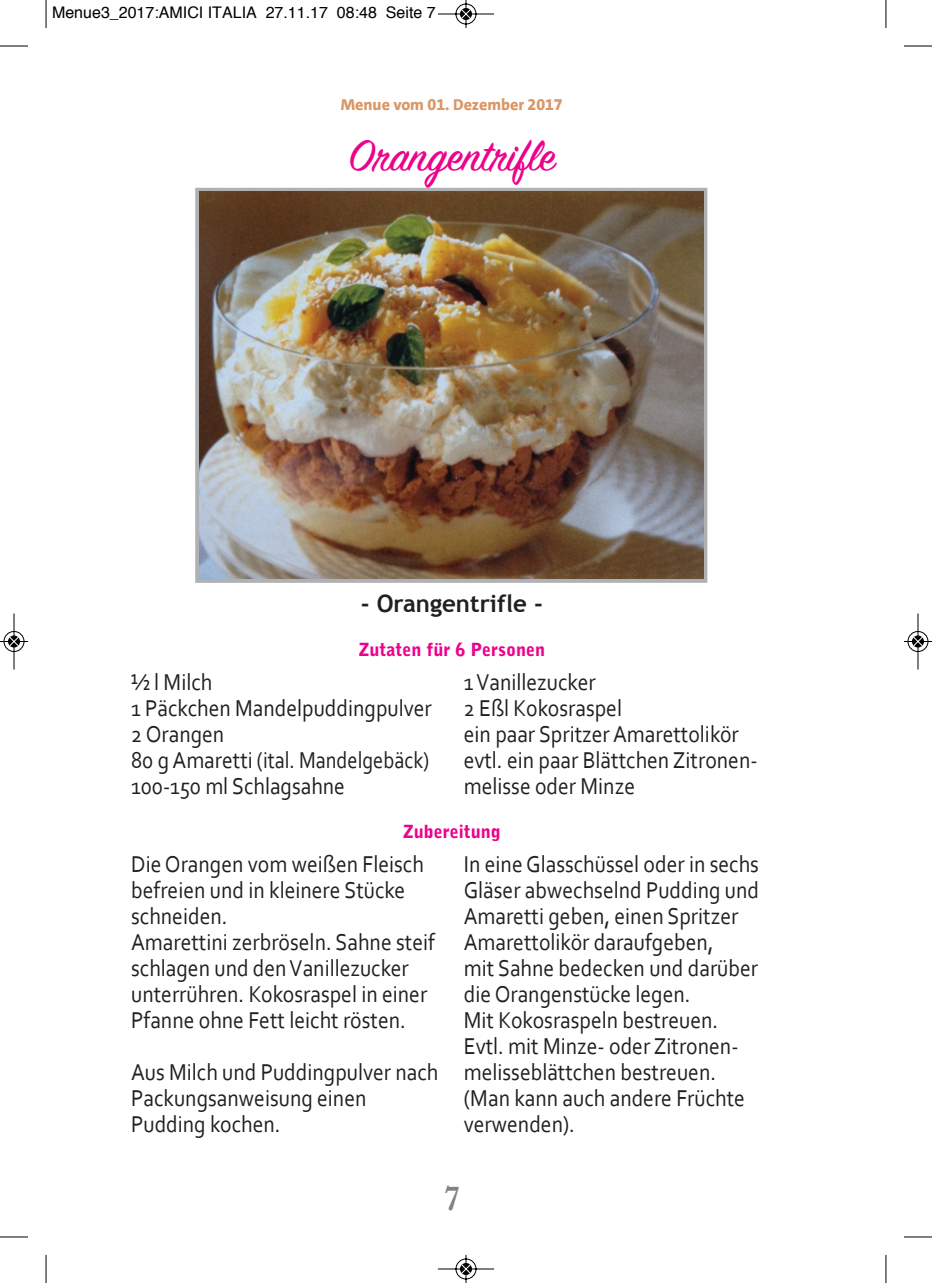
<style>
.page{position:relative;width:932px;height:1283px;background:#fff}
.page>*{position:absolute;margin:0;border:0;box-sizing:border-box;transform-origin:0 0}
.t1{font:48px "Sign Painter House Script";color:#ed028c}
.t2{font:600 36px "Baskerville";color:#808285;scale:.9 1}
.t3{font:24px/26px "Corbel";color:#231f20;scale:.9 1}
.t4{font:700 24px "Trebuchet MS";color:#231f20}
.t5{font:900 18px "Bell Gothic Std";color:#ed028c}
.t6{font:16px "Helvetica";color:#000}
.t7{font:800 16px "SPD The Sans";color:#d99767}
</style>
<div class="page">
<svg style="left:195px;top:188px;width:512px;height:395px;background:#a9a7a7"></svg>
<hr style="left:350px;top:188px;width:146px;height:1px;background:#ab7891">
<img style="left:199px;top:192px;width:504px;height:387px">
<svg style="left:46px;top:0;width:1px;height:28px"></svg>
<svg style="left:0;top:46px;width:28px;height:1px"></svg>
<svg style="left:885px;top:0;width:1px;height:28px"></svg>
<svg style="left:904px;top:46px;width:27px;height:1px"></svg>
<svg style="left:46px;top:1255px;width:1px;height:28px"></svg>
<svg style="left:0;top:1236px;width:28px;height:1px"></svg>
<svg style="left:885px;top:1255px;width:1px;height:28px"></svg>
<svg style="left:904px;top:1236px;width:27px;height:1px"></svg>
<svg style="left:438px;top:0;width:56px;height:28px"></svg>
<svg style="left:438px;top:1255px;width:56px;height:28px"></svg>
<svg style="left:0;top:613px;width:28px;height:57px"></svg>
<svg style="left:904px;top:613px;width:27px;height:57px"></svg>
<p class="t6" style="left:52px;top:6px;width:385px">Menue3_2017:AMICI ITALIA 27.11.17 08:48 Seite 7</p>
<p class="t7" style="left:340px;top:94px;width:223px">Menue vom 01. Dezember 2017</p>
<h1 class="t1" style="left:348px;top:125px;width:208px">Orangentrifle</h1>
<p class="t4" style="left:360px;top:589px;width:184px">- Orangentrifle -</p>
<p class="t5" style="left:358px;top:643px;width:188px">Zutaten für 6 Personen</p>
<p class="t3" style="left:131px;top:669px;width:335px">½ l Milch<br>1 Päckchen Mandelpuddingpulver<br>2 Orangen<br>80 g Amaretti (ital. Mandelgebäck)<br>100-150 ml Schlagsahne</p>
<p class="t3" style="left:463px;top:669px;width:328px">1Vanillezucker<br>2 Eßl Kokosraspel<br>ein paar Spritzer Amarettolikör evtl. ein paar Blättchen Zitronen&shy;melisse oder Minze</p>
<p class="t5" style="left:402px;top:825px;width:100px">Zubereitung</p>
<p class="t3" style="left:131px;top:851px;width:339px">Die Orangen vom weißen Fleisch befreien und in kleinere Stücke schneiden.<br>Amarettini zerbröseln. Sahne steif schlagen und denVanillezucker unterrühren. Kokosraspel in einer<br>Pfanne ohne Fett leicht rösten.</p>
<p class="t3" style="left:131px;top:1059px;width:342px">Aus Milch und Puddingpulver nach<br>Packungsanweisung einen<br>Pudding kochen.</p>
<p class="t3" style="left:463px;top:851px;width:329px">In eine Glasschüssel oder in sechs<br>Gläser abwechselnd Pudding und<br>Amaretti geben, einen Spritzer<br>Amarettolikör daraufgeben,<br>mit Sahne bedecken und darüber die Orangenstücke legen.<br>Mit Kokosraspeln bestreuen.<br>Evtl. mit Minze- oder Zitronen&shy;melisseblättchen bestreuen. (Man kann auch andere Früchte verwenden).</p>
<h2 class="t2" style="left:443px;top:1178px;width:20px">7</h2>
</div>
